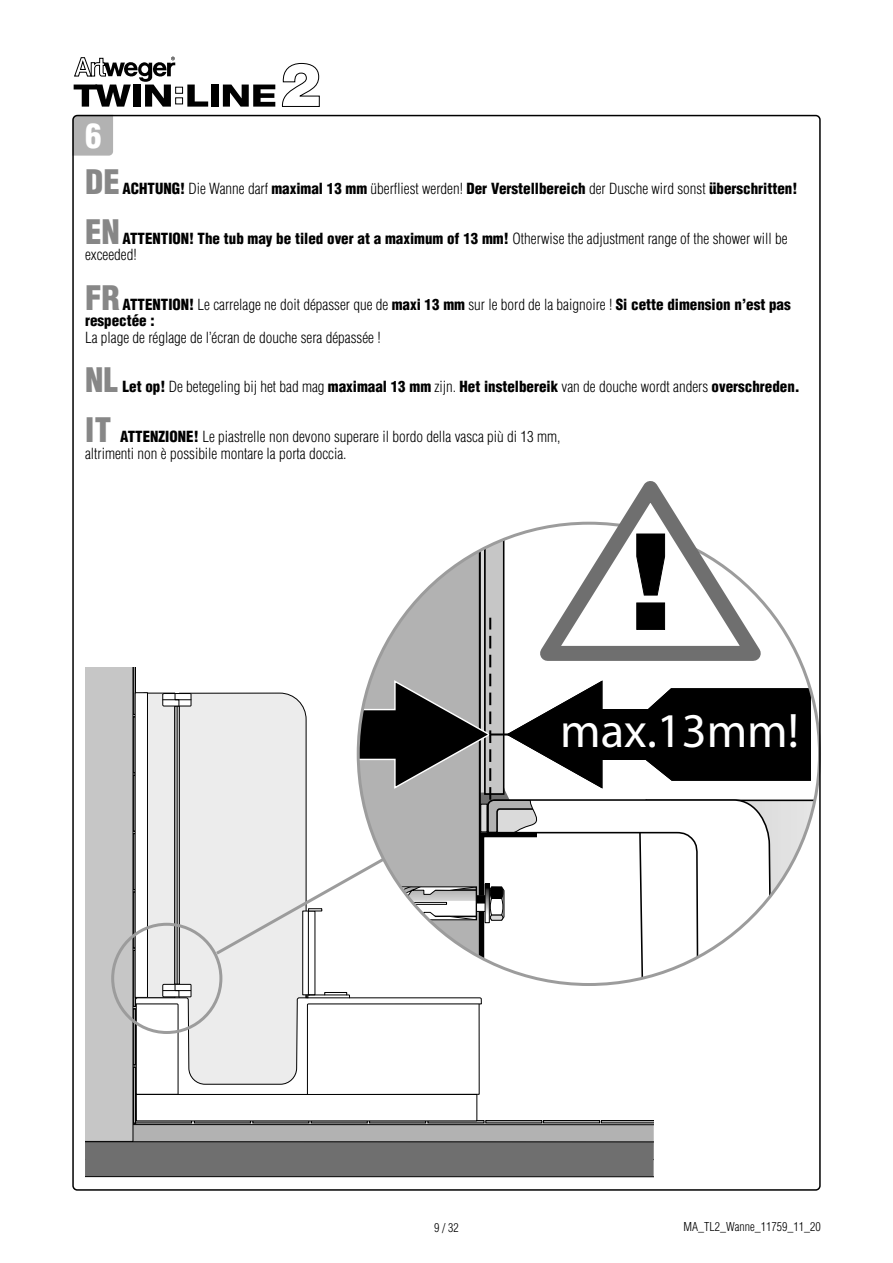
<style>
.page{position:relative;width:893px;height:1263px;background:#fff}
.page>*{position:absolute;margin:0;border:0;box-sizing:border-box;transform-origin:0 0}
.t1{font:48.6px "Myriad Pro";color:#fff}
.t2{font:900 condensed 33px "Helvetica LT Std";color:#fff}
.t3{font:300 condensed 15px/16.5px "Helvetica LT Std";color:#000}
.t4{font:900 condensed 15px "Helvetica LT Std";color:#000}
.t5{font:300 condensed 12px "Helvetica LT Std";color:#000}
.s1{font-size:33px;color:#878787}
.s2{font-weight:300}
.s3{font-weight:900;font-size:33px;color:#878787}
.s4{font-weight:900}
</style>
<div class="page">
<div style="left:211px;top:85px;width:7px;height:22px;background:#000"></div>
<svg style="left:223px;top:85px;width:52px;height:22px"></svg>
<svg style="left:74px;top:57px;width:134px;height:50px"></svg>
<svg style="left:282px;top:63px;width:38px;height:44px"></svg>
<svg style="left:85px;top:481px;width:733px;height:696px"></svg>
<svg style="left:75px;top:118px;width:38px;height:38px"></svg>
<p class="t2" style="left:85px;top:115px;width:18px">6</p>
<p class="t4" style="left:85px;top:179px;width:714px"><span class="s1">DE</span> ACHTUNG! <span class="s2">Die Wanne darf</span> maximal 13 mm <span class="s2">überfliest werden!</span> Der Verstellbereich <span class="s2">der Dusche wird sonst</span> überschritten!</p>
<p class="t3" style="left:85px;top:230px;width:704px"><span class="s3">EN</span> <span class="s4">ATTENTION! The tub may be tiled over at a maximum of 13 mm!</span> Otherwise the adjustment range of the shower will be exceeded!</p>
<p class="t3" style="left:85px;top:296px;width:707px"><span class="s3">FR</span> <span class="s4">ATTENTION!</span> Le carrelage ne doit dépasser que de <span class="s4">maxi 13 mm</span> sur le bord de la baignoire ! <span class="s4">Si cette dimension n’est pas respectée :</span></p>
<p class="t3" style="left:85px;top:329px;width:297px">La plage de réglage de l’écran de douche sera dépassée !</p>
<p class="t3" style="left:85px;top:379px;width:716px"><span class="s3">NL</span> <span class="s4">Let op!</span> De betegeling bij het bad mag <span class="s4">maximaal 13 mm</span> zijn. <span class="s4">Het instelbereik</span> van de douche wordt anders <span class="s4">overschreden.</span></p>
<p class="t3" style="left:85px;top:428px;width:477px"><span class="s3">IT</span> <span class="s4">ATTENZIONE!</span> Le piastrelle non devono superare il bordo della vasca più di 13 mm,</p>
<p class="t3" style="left:85px;top:445px;width:263px">altrimenti non è possibile montare la porta doccia.</p>
<p class="t1" style="left:560px;top:704px;width:240px">max.13mm!</p>
<p class="t5" style="left:434px;top:1220px;width:26px">9 / 32</p>
<p class="t5" style="left:684px;top:1219px;width:139px">MA_TL2_Wanne_11759_11_20</p>
</div>
